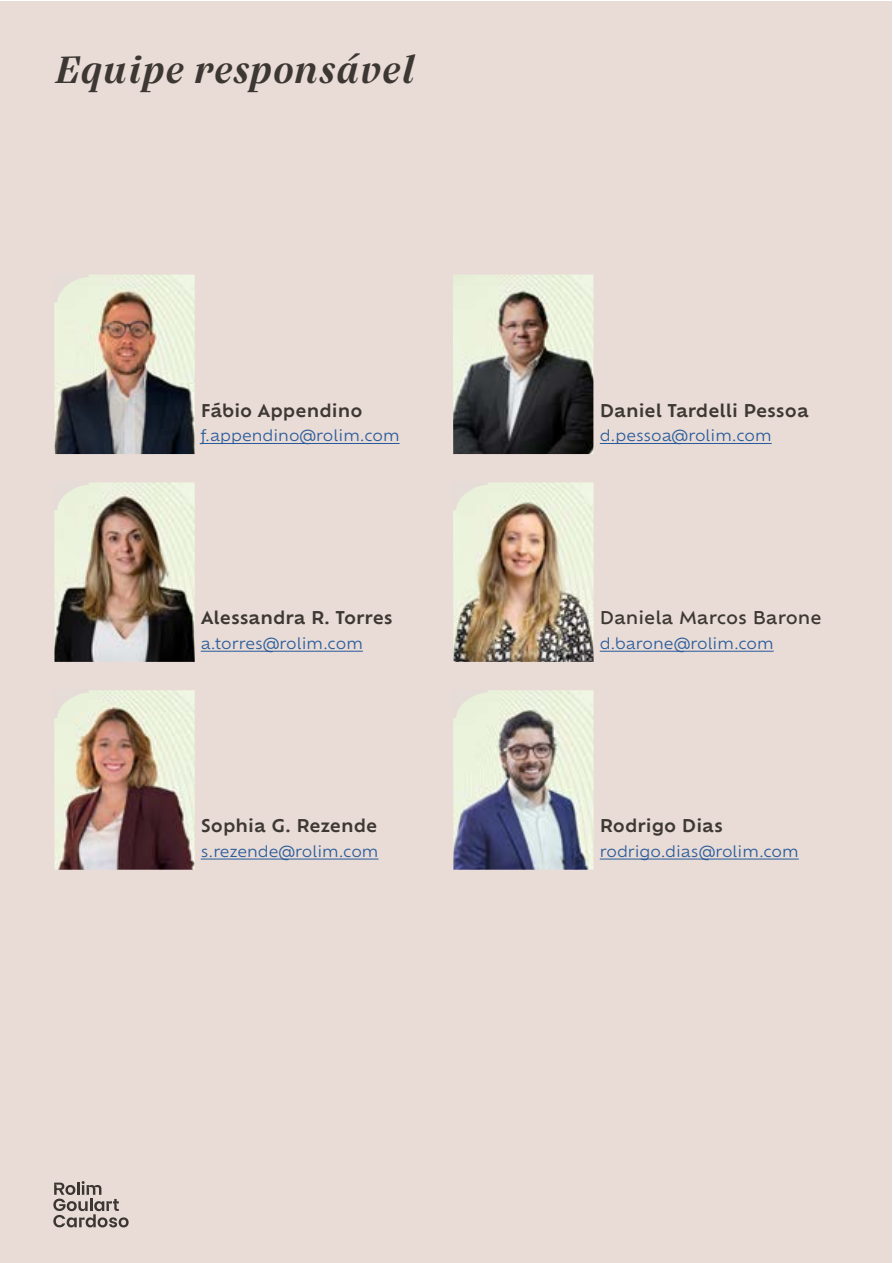
<style>
.page{position:relative;width:893px;height:1263px;background:#fff}
.page>*{position:absolute;margin:0;border:0;box-sizing:border-box;transform-origin:0 0}
.t1{font:italic 600 42px "Silva Display";letter-spacing:.04em;color:#3c3732}
.t2{font:600 17.25px "Ofelia Text";color:#3d3833}
.t3{font:500 17.25px "Ofelia Text";color:#3d3833}
.t4{font:15px "Ofelia Text";color:#275b9b}
</style>
<div class="page">
<div style="left:1px;top:1px;width:891px;height:1261px;background:#e9dbd6"></div>
<hr style="left:600px;top:859px;width:199px;height:1px;background:#275b9b">
<img style="left:453px;top:690px;width:141px;height:180px">
<svg style="left:453px;top:690px;width:35px;height:28px"></svg>
<hr style="left:201px;top:859px;width:177px;height:1px;background:#275b9b">
<img style="left:54px;top:690px;width:141px;height:180px">
<svg style="left:54px;top:690px;width:35px;height:28px"></svg>
<img style="left:54px;top:482px;width:141px;height:180px">
<svg style="left:54px;top:482px;width:35px;height:28px"></svg>
<hr style="left:201px;top:651px;width:162px;height:1px;background:#275b9b">
<img style="left:453px;top:482px;width:141px;height:180px">
<svg style="left:453px;top:482px;width:35px;height:28px"></svg>
<hr style="left:600px;top:651px;width:174px;height:1px;background:#275b9b">
<hr style="left:600px;top:443px;width:172px;height:1px;background:#275b9b">
<img style="left:453px;top:275px;width:140px;height:179px">
<hr style="left:201px;top:443px;width:199px;height:1px;background:#275b9b">
<img style="left:54px;top:275px;width:141px;height:179px">
<svg style="left:54px;top:275px;width:35px;height:27px"></svg>
<svg style="left:53px;top:1181px;width:76px;height:46px"></svg>
<h1 class="t1" style="left:54px;top:42px;width:360px">Equipe responsável</h1>
<p class="t2" style="left:201px;top:397px;width:163px">Fábio Appendino</p>
<p class="t4" style="left:201px;top:424px;width:200px">f.appendino@rolim.com</p>
<p class="t2" style="left:201px;top:605px;width:194px">Alessandra R. Torres</p>
<p class="t4" style="left:201px;top:632px;width:164px">a.torres@rolim.com</p>
<p class="t2" style="left:201px;top:813px;width:178px">Sophia G. Rezende</p>
<p class="t4" style="left:201px;top:840px;width:179px">s.rezende@rolim.com</p>
<p class="t2" style="left:600px;top:397px;width:210px">Daniel Tardelli Pessoa</p>
<p class="t4" style="left:600px;top:424px;width:173px">d.pessoa@rolim.com</p>
<p class="t3" style="left:600px;top:605px;width:223px">Daniela Marcos Barone</p>
<p class="t4" style="left:600px;top:632px;width:175px">d.barone@rolim.com</p>
<p class="t2" style="left:600px;top:813px;width:125px">Rodrigo Dias</p>
<p class="t4" style="left:600px;top:840px;width:200px">rodrigo.dias@rolim.com</p>
</div>
